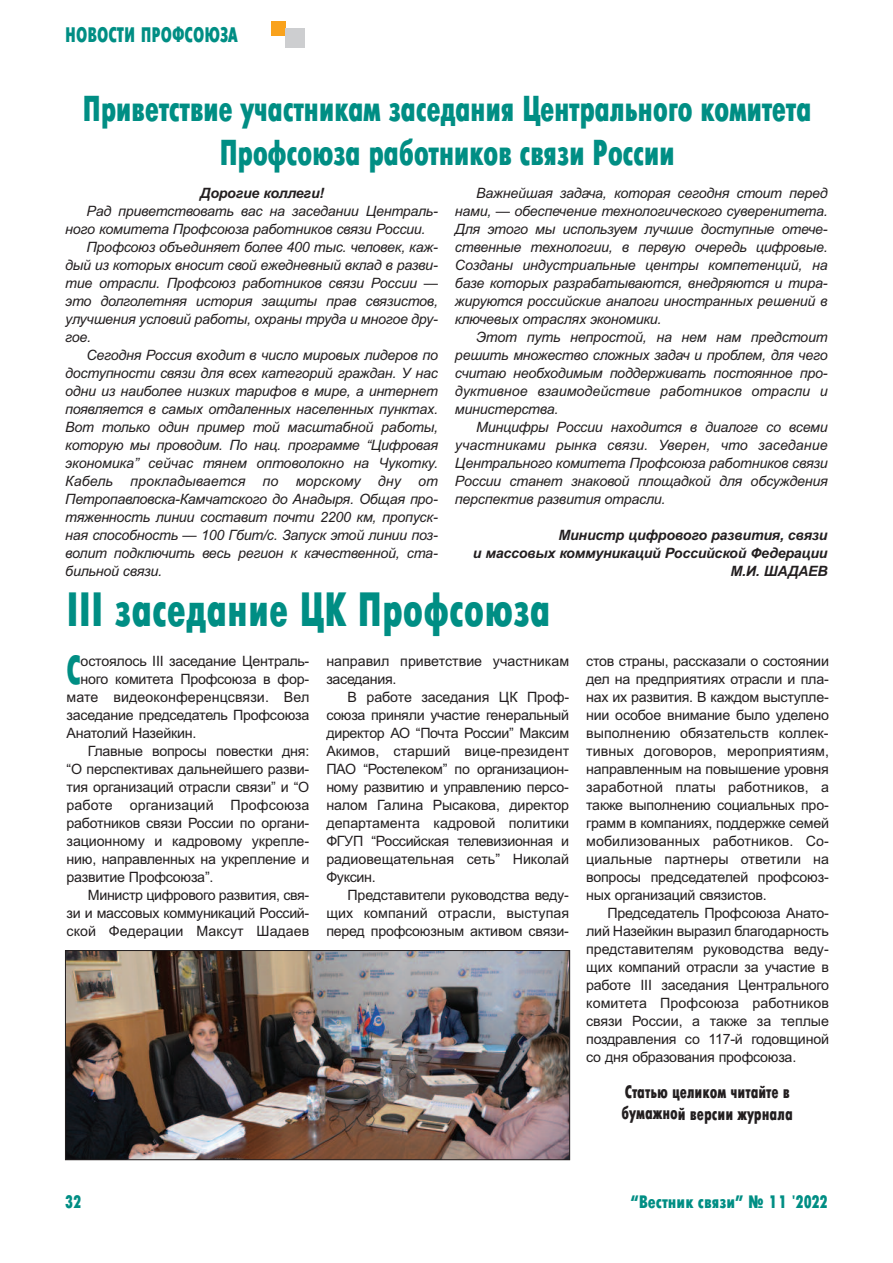
<style>
.page{position:relative;width:893px;height:1263px;background:#fff}
.page>*{position:absolute;margin:0;border:0;box-sizing:border-box;transform-origin:0 0}
.t1{font:48px "Futura Futuris X Cond C";color:#008e84;scale:.9 1}
.t2{font:40.35px "Futura Futuris X Cond C";color:#008e84;scale:.8 1}
.t3{font:36px/43.2px "Futura Futuris X Cond C";letter-spacing:-.015em;color:#008e84;text-align:center;scale:.9 1}
.t4{font:21px "Futura Futuris X Cond C";color:#008e84;scale:.9 1}
.t5{font:18px/21.6px "Futura Futuris X Cond C";letter-spacing:-.005em;color:#231f20;scale:.9 1}
.t6{font:18px "Futura Futuris X Cond C";color:#008e84}
.t7{font:italic 14.25px/18px "Arial";letter-spacing:-.015em;color:#231f20;text-align:justify}
.t8{font:14.25px/18px "Arial";letter-spacing:-.015em;color:#231f20;text-align:justify}
.t9{font:italic 700 14.25px/18px "Arial";letter-spacing:-.015em;color:#231f20;text-align:right}
.t10{font:14.25px "Arial";letter-spacing:.005em;color:#231f20}
.t11{font:italic 14.25px "Arial";letter-spacing:.005em;color:#231f20}
</style>
<div class="page">
<div style="left:271px;top:21px;width:14px;height:14px;background:#f9a21c"></div>
<div style="left:285px;top:28px;width:20px;height:20px;background:#cdced0"></div>
<img style="left:67px;top:952px;width:501px;height:206px">
<div style="left:65px;top:950px;width:505px;height:210px;border:1px solid #231f20"></div>
<h3 class="t4" style="left:65px;top:22px;width:193px">НОВОСТИ ПРОФСОЮЗА</h3>
<h3 class="t3" style="left:83px;top:87px;width:811px">Приветствие участникам заседания Центрального комитета<br>Профсоюза работников связи России</h3>
<p class="t9" style="left:200px;top:184px;width:125px">Дорогие коллеги!</p>
<p class="t7" style="left:87px;top:202px;width:352px">Рад приветствовать вас на заседании Централь-</p>
<p class="t7" style="left:65px;top:220px;width:362px">ного комитета Профсоюза работников связи России.</p>
<p class="t7" style="left:87px;top:238px;width:352px">Профсоюз объединяет более 400 тыс. человек, каж-</p>
<p class="t7" style="left:65px;top:256px;width:373px">дый из которых вносит свой ежедневный вклад в разви-</p>
<p class="t7" style="left:65px;top:274px;width:374px">тие отрасли. Профсоюз работников связи России —</p>
<p class="t7" style="left:65px;top:292px;width:374px">это долголетняя история защиты прав связистов,</p>
<p class="t7" style="left:65px;top:310px;width:373px">улучшения условий работы, охраны труда и многое дру-</p>
<p class="t7" style="left:65px;top:328px;width:27px">гое.</p>
<p class="t7" style="left:87px;top:346px;width:353px">Сегодня Россия входит в число мировых лидеров по</p>
<p class="t7" style="left:65px;top:364px;width:374px">доступности связи для всех категорий граждан. У нас</p>
<p class="t7" style="left:65px;top:382px;width:374px">одни из наиболее низких тарифов в мире, а интернет</p>
<p class="t7" style="left:65px;top:400px;width:374px">появляется в самых отдаленных населенных пунктах.</p>
<p class="t7" style="left:65px;top:418px;width:374px">Вот только один пример той масштабной работы,</p>
<p class="t7" style="left:65px;top:436px;width:374px">которую мы проводим. По нац. программе “Цифровая</p>
<p class="t7" style="left:65px;top:454px;width:374px">экономика” сейчас тянем оптоволокно на Чукотку.</p>
<p class="t11" style="left:65px;top:473px;width:374px">Кабель прокладывается по морскому дну от</p>
<p class="t7" style="left:65px;top:490px;width:373px">Петропавловска-Камчатского до Анадыря. Общая про-</p>
<p class="t7" style="left:65px;top:508px;width:373px">тяженность линии составит почти 2200 км, пропуск-</p>
<p class="t7" style="left:65px;top:526px;width:373px">ная способность — 100 Гбит/с. Запуск этой линии поз-</p>
<p class="t7" style="left:65px;top:544px;width:373px">волит подключить весь регион к качественной, ста-</p>
<p class="t7" style="left:65px;top:562px;width:98px">бильной связи.</p>
<p class="t7" style="left:455px;top:184px;width:374px;text-indent:21px">Важнейшая задача, которая сегодня стоит перед нами, — обеспечение технологического суверенитета.<br>Для этого мы используем лучшие доступные отече&shy;ственные технологии, в первую очередь цифровые.<br>Созданы индустриальные центры компетенций, на базе которых разрабатываются, внедряются и тира&shy;жируются российские аналоги иностранных решений в ключевых отраслях экономики.</p>
<p class="t7" style="left:455px;top:328px;width:374px;text-indent:21px">Этот путь непростой, на нем нам предстоит решить множество сложных задач и проблем, для чего считаю необходимым поддерживать постоянное про&shy;дуктивное взаимодействие работников отрасли и министерства.</p>
<p class="t7" style="left:455px;top:418px;width:374px;text-indent:21px">Минцифры России находится в диалоге со всеми участниками рынка связи. Уверен, что заседание Центрального комитета Профсоюза работников связи России станет знаковой площадкой для обсуждения перспектив развития отрасли.</p>
<p class="t9" style="left:473px;top:526px;width:356px">Министр цифрового развития, связи<br>и массовых коммуникаций Российской Федерации<br>М.И. ШАДАЕВ</p>
<h1 class="t1" style="left:67px;top:582px;width:539px">III заседание ЦК Профсоюза</h1>
<h2 class="t2" style="left:67px;top:646px;width:20px">С</h2>
<p class="t8" style="left:81px;top:652px;width:230px">остоялось III заседание Централь-</p>
<p class="t8" style="left:81px;top:670px;width:230px">ного комитета Профсоюза в фор-</p>
<p class="t10" style="left:67px;top:689px;width:244px">мате видеоконференцсвязи. Вел</p>
<p class="t8" style="left:67px;top:706px;width:244px">заседание председатель Профсоюза</p>
<p class="t8" style="left:67px;top:724px;width:131px">Анатолий Назейкин.</p>
<p class="t8" style="left:88px;top:742px;width:223px">Главные вопросы повестки дня:</p>
<p class="t8" style="left:67px;top:760px;width:244px">“О перспективах дальнейшего разви-</p>
<p class="t8" style="left:67px;top:778px;width:244px">тия организаций отрасли связи” и “О</p>
<p class="t10" style="left:67px;top:797px;width:244px">работе организаций Профсоюза</p>
<p class="t8" style="left:67px;top:814px;width:244px">работников связи России по органи-</p>
<p class="t8" style="left:67px;top:832px;width:244px">зационному и кадровому укрепле-</p>
<p class="t8" style="left:67px;top:850px;width:244px">нию, направленных на укрепление и</p>
<p class="t8" style="left:67px;top:868px;width:148px">развитие Профсоюза”.</p>
<p class="t8" style="left:88px;top:886px;width:223px">Министр цифрового развития, свя-</p>
<p class="t8" style="left:67px;top:904px;width:244px">зи и массовых коммуникаций Россий-</p>
<p class="t8" style="left:67px;top:922px;width:244px">ской Федерации Максут Шадаев</p>
<p class="t8" style="left:326px;top:652px;width:244px">направил приветствие участникам заседания.</p>
<p class="t8" style="left:326px;top:688px;width:244px;text-indent:21px">В работе заседания ЦК Проф&shy;союза приняли участие генеральный директор АО “Почта России” Максим Акимов, старший вице-президент ПАО “Ростелеком” по организацион&shy;ному развитию и управлению персо&shy;налом Галина Рысакова, директор департамента кадровой политики ФГУП “Российская телевизионная и радиовещательная сеть” Николай Фуксин.</p>
<p class="t8" style="left:326px;top:886px;width:244px;text-indent:21px">Представители руководства веду&shy;щих компаний отрасли, выступая перед профсоюзным активом связи-</p>
<p class="t8" style="left:586px;top:652px;width:244px">стов страны, рассказали о состоянии дел на предприятиях отрасли и пла&shy;нах их развития. В каждом выступле&shy;нии особое внимание было уделено выполнению обязательств коллек&shy;тивных договоров, мероприятиям, направленным на повышение уровня заработной платы работников, а также выполнению социальных про&shy;грамм в компаниях, поддержке семей мобилизованных работников. Со&shy;циальные партнеры ответили на вопросы председателей профсоюз&shy;ных организаций связистов.</p>
<p class="t8" style="left:586px;top:904px;width:244px;text-indent:21px">Председатель Профсоюза Анато&shy;лий Назейкин выразил благодарность представителям руководства веду&shy;щих компаний отрасли за участие в работе III заседания Центрального комитета Профсоюза работников связи России, а также за теплые поздравления со 117-й годовщиной со дня образования профсоюза.</p>
<p class="t5" style="left:622px;top:1081px;width:192px">Статью целиком читайте в бумажной версии журнала</p>
<p class="t6" style="left:65px;top:1191px;width:18px">32</p>
<p class="t6" style="left:630px;top:1191px;width:199px">“Вестник связи” № 11 '2022</p>
</div>
